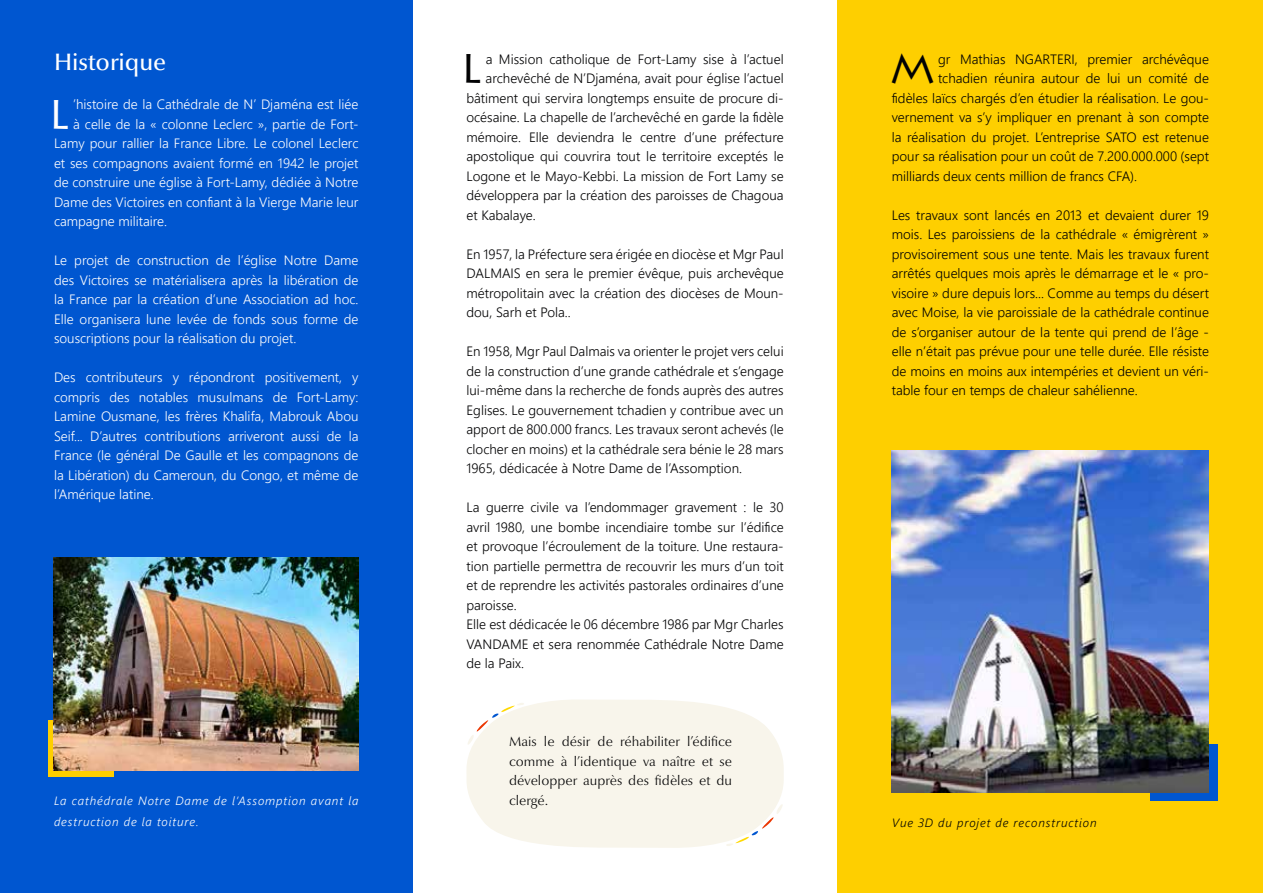
<style>
.page{position:relative;width:1263px;height:893px;background:#fff}
.page>*{position:absolute;margin:0;border:0;box-sizing:border-box;transform-origin:0 0}
.t1{font:41.25px "Djamena";color:#020203}
.t2{font:41.25px "Djamena";color:#fff}
.t3{font:500 24px "Optima Nova LT Pro";color:#fff}
.t4{font:300 13.5px/19.5px "Segoe UI";color:#020203;text-align:justify}
.t5{font:300 13.5px/19.5px "Segoe UI";color:#fff;text-align:justify}
.t6{font:300 13.5px/19.5px "Optima Nova LT Pro";color:#020203;text-align:justify}
.t7{font:italic 300 12px "Segoe UI";letter-spacing:.075em;color:#fff}
.t8{font:italic 300 12px "Segoe UI";letter-spacing:.075em;color:#020203}
</style>
<div class="page">
<svg style="left:466px;top:700px;width:318px;height:148px;background:#f8f5ec"></svg>
<svg style="left:467px;top:702px;width:58px;height:45px"></svg>
<svg style="left:725px;top:802px;width:58px;height:44px"></svg>
<div style="left:0;top:0;width:412px;height:893px;background:#0056d0"></div>
<svg style="left:48px;top:720px;width:66px;height:56px"></svg>
<img style="left:54px;top:557px;width:304px;height:213px">
<div style="left:838px;top:0;width:425px;height:893px;background:#fecf00"></div>
<div style="left:1150px;top:744px;width:67px;height:56px;background:#0056d0"></div>
<img style="left:892px;top:450px;width:317px;height:343px">
<h2 class="t3" style="left:54px;top:47px;width:114px">Historique</h2>
<h1 class="t2" style="left:48px;top:91px;width:23px">L</h1>
<p class="t5" style="left:73px;top:94px;width:287px">’histoire de la Cathédrale de N’ Djaména est liée</p>
<p class="t5" style="left:73px;top:113px;width:287px">à celle de la « colonne Leclerc », partie de Fort-</p>
<p class="t5" style="left:54px;top:133px;width:306px">Lamy pour rallier la France Libre. Le colonel Leclerc</p>
<p class="t5" style="left:54px;top:152px;width:306px">et ses compagnons avaient formé en 1942 le projet</p>
<p class="t5" style="left:54px;top:172px;width:306px">de construire une église à Fort-Lamy, dédiée à Notre</p>
<p class="t5" style="left:54px;top:191px;width:306px">Dame des Victoires en confiant à la Vierge Marie leur</p>
<p class="t5" style="left:54px;top:211px;width:115px">campagne militaire.</p>
<p class="t5" style="left:54px;top:250px;width:306px">Le projet de construction de l’église Notre Dame des Victoires se matérialisera après la libération de la France par la création d’une Association ad hoc.<br>Elle organisera lune levée de fonds sous forme de souscriptions pour la réalisation du projet.</p>
<p class="t5" style="left:54px;top:367px;width:306px">Des contributeurs y répondront positivement, y compris des notables musulmans de Fort-Lamy:<br>Lamine Ousmane, les frères Khalifa, Mabrouk Abou Seif... D’autres contributions arriveront aussi de la France (le général De Gaulle et les compagnons de la Libération) du Cameroun, du Congo, et même de l’Amérique latine.</p>
<h1 class="t1" style="left:461px;top:46px;width:23px">L</h1>
<p class="t4" style="left:486px;top:48px;width:299px">a Mission catholique de Fort-Lamy sise à l’actuel</p>
<p class="t4" style="left:486px;top:67px;width:300px">archevêché de N’Djaména, avait pour église l’actuel</p>
<p class="t4" style="left:466px;top:87px;width:319px">bâtiment qui servira longtemps ensuite de procure di-</p>
<p class="t4" style="left:466px;top:106px;width:319px">océsaine. La chapelle de l’archevêché en garde la fidèle</p>
<p class="t4" style="left:466px;top:126px;width:319px">mémoire. Elle deviendra le centre d’une préfecture</p>
<p class="t4" style="left:466px;top:145px;width:319px">apostolique qui couvrira tout le territoire exceptés le</p>
<p class="t4" style="left:466px;top:165px;width:319px">Logone et le Mayo-Kebbi. La mission de Fort Lamy se</p>
<p class="t4" style="left:466px;top:184px;width:319px">développera par la création des paroisses de Chagoua</p>
<p class="t4" style="left:466px;top:204px;width:71px">et Kabalaye.</p>
<p class="t4" style="left:466px;top:243px;width:319px">En 1957, la Préfecture sera érigée en diocèse et Mgr Paul DALMAIS en sera le premier évêque, puis archevêque métropolitain avec la création des diocèses de Moun&shy;dou, Sarh et Pola..</p>
<p class="t4" style="left:466px;top:340px;width:319px">En 1958, Mgr Paul Dalmais va orienter le projet vers celui de la construction d’une grande cathédrale et s’engage lui-même dans la recherche de fonds auprès des autres Eglises. Le gouvernement tchadien y contribue avec un apport de 800.000 francs. Les travaux seront achevés (le clocher en moins) et la cathédrale sera bénie le 28 mars 1965, dédicacée à Notre Dame de l’Assomption.</p>
<p class="t4" style="left:466px;top:496px;width:319px;text-align:left">La guerre civile va l’endommager gravement : le 30 avril 1980, une bombe incendiaire tombe sur l’édifice et provoque l’écroulement de la toiture. Une restaura&shy;tion partielle permettra de recouvrir les murs d’un toit et de reprendre les activités pastorales ordinaires d’une paroisse.<br>Elle est dédicacée le 06 décembre 1986 par Mgr Charles VANDAME et sera renommée Cathédrale Notre Dame de la Paix.</p>
<p class="t6" style="left:509px;top:732px;width:224px">Mais le désir de réhabiliter l’édifice comme à l’identique va naître et se développer auprès des fidèles et du</p>
<h1 class="t1" style="left:890px;top:46px;width:47px">M</h1>
<p class="t4" style="left:938px;top:48px;width:272px">gr Mathias NGARTERI, premier archévêque</p>
<p class="t4" style="left:938px;top:67px;width:272px">tchadien réunira autour de lui un comité de</p>
<p class="t4" style="left:892px;top:87px;width:319px">fidèles laïcs chargés d’en étudier la réalisation. Le gou-</p>
<p class="t4" style="left:892px;top:106px;width:319px">vernement va s’y impliquer en prenant à son compte</p>
<p class="t4" style="left:892px;top:126px;width:319px">la réalisation du projet. L’entreprise SATO est retenue</p>
<p class="t4" style="left:892px;top:145px;width:319px">pour sa réalisation pour un coût de 7.200.000.000 (sept</p>
<p class="t4" style="left:892px;top:165px;width:247px">milliards deux cents million de francs CFA).</p>
<p class="t4" style="left:892px;top:204px;width:319px">Les travaux sont lancés en 2013 et devaient durer 19 mois. Les paroissiens de la cathédrale « émigrèrent » provisoirement sous une tente. Mais les travaux furent arrêtés quelques mois après le démarrage et le « pro&shy;visoire » dure depuis lors... Comme au temps du désert avec Moise, la vie paroissiale de la cathédrale continue de s’organiser autour de la tente qui prend de l’âge - elle n’était pas prévue pour une telle durée. Elle résiste de moins en moins aux intempéries et devient un véri&shy;table four en temps de chaleur sahélienne.</p>
<p class="t7" style="left:54px;top:789px;width:306px">La cathédrale Notre Dame de l’Assomption avant la</p>
<p class="t6" style="left:509px;top:790px;width:41px">clergé.</p>
<p class="t7" style="left:54px;top:810px;width:146px">destruction de la toiture.</p>
<p class="t8" style="left:892px;top:812px;width:206px">Vue 3D du projet de reconstruction</p>
</div>
